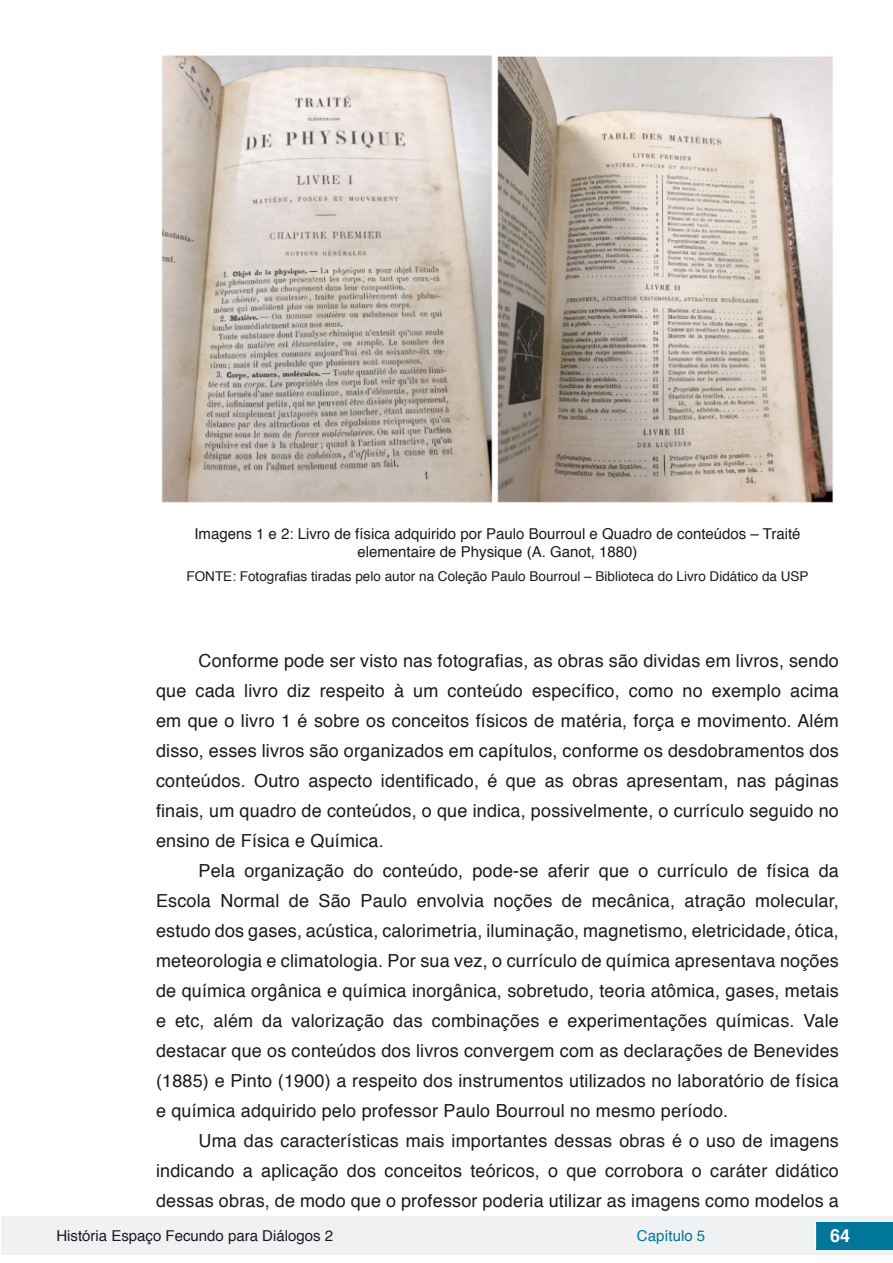
<style>
.page{position:relative;width:893px;height:1263px;background:#fff}
.page>*{position:absolute;margin:0;border:0;box-sizing:border-box;transform-origin:0 0}
.txt{font:18px/30px "Helvetica";letter-spacing:.01em;color:#181c21;text-align:justify}
.t1{font:700 18px "Helvetica";color:#fff}
.ref_tabelas{font:15px/18px "Helvetica";color:#181c21;text-align:center}
.t2{font:15px "Helvetica";color:#007699}
.tab_fonte{font:13.5px "Helvetica";color:#181c21}
</style>
<div class="page">
<div style="left:1px;top:1216px;width:891px;height:38px;background:#f0f1f2"></div>
<div style="left:816px;top:1222px;width:77px;height:27px;background:#007699"></div>
<svg style="left:815px;top:1224px;width:1px;height:24px"></svg>
<img style="left:162px;top:55px;width:671px;height:448px">
<p class="ref_tabelas" style="left:194px;top:525px;width:608px">Imagens 1 e 2: Livro de física adquirido por Paulo Bourroul e Quadro de conteúdos – Traité elementaire de Physique (A. Ganot, 1880)</p>
<p class="tab_fonte" style="left:187px;top:566px;width:624px">FONTE: Fotografias tiradas pelo autor na Coleção Paulo Bourroul – Biblioteca do Livro Didático da USP</p>
<p class="txt" style="left:156px;top:646px;width:684px;text-indent:43px">Conforme pode ser visto nas fotografias, as obras são dividas em livros, sendo que cada livro diz respeito à um conteúdo específico, como no exemplo acima em que o livro 1 é sobre os conceitos físicos de matéria, força e movimento. Além disso, esses livros são organizados em capítulos, conforme os desdobramentos dos conteúdos. Outro aspecto identificado, é que as obras apresentam, nas páginas finais, um quadro de conteúdos, o que indica, possivelmente, o currículo seguido no ensino de Física e Química.</p>
<p class="txt" style="left:156px;top:856px;width:684px;text-indent:43px">Pela organização do conteúdo, pode-se aferir que o currículo de física da Escola Normal de São Paulo envolvia noções de mecânica, atração molecular, estudo dos gases, acústica, calorimetria, iluminação, magnetismo, eletricidade, ótica, meteorologia e climatologia. Por sua vez, o currículo de química apresentava noções de química orgânica e química inorgânica, sobretudo, teoria atômica, gases, metais e etc, além da valorização das combinações e experimentações químicas. Vale destacar que os conteúdos dos livros convergem com as declarações de Benevides (1885) e Pinto (1900) a respeito dos instrumentos utilizados no laboratório de física e química adquirido pelo professor Paulo Bourroul no mesmo período.</p>
<p class="txt" style="left:156px;top:1126px;width:684px;text-indent:43px">Uma das características mais importantes dessas obras é o uso de imagens indicando a aplicação dos conceitos teóricos, o que corrobora o caráter didático dessas obras, de modo que o professor poderia utilizar as imagens como modelos a</p>
<p class="ref_tabelas" style="left:56px;top:1227px;width:278px">História Espaço Fecundo para Diálogos 2</p>
<p class="t2" style="left:637px;top:1224px;width:70px">Capítulo 5</p>
<p class="t1" style="left:830px;top:1221px;width:22px">64</p>
</div>
